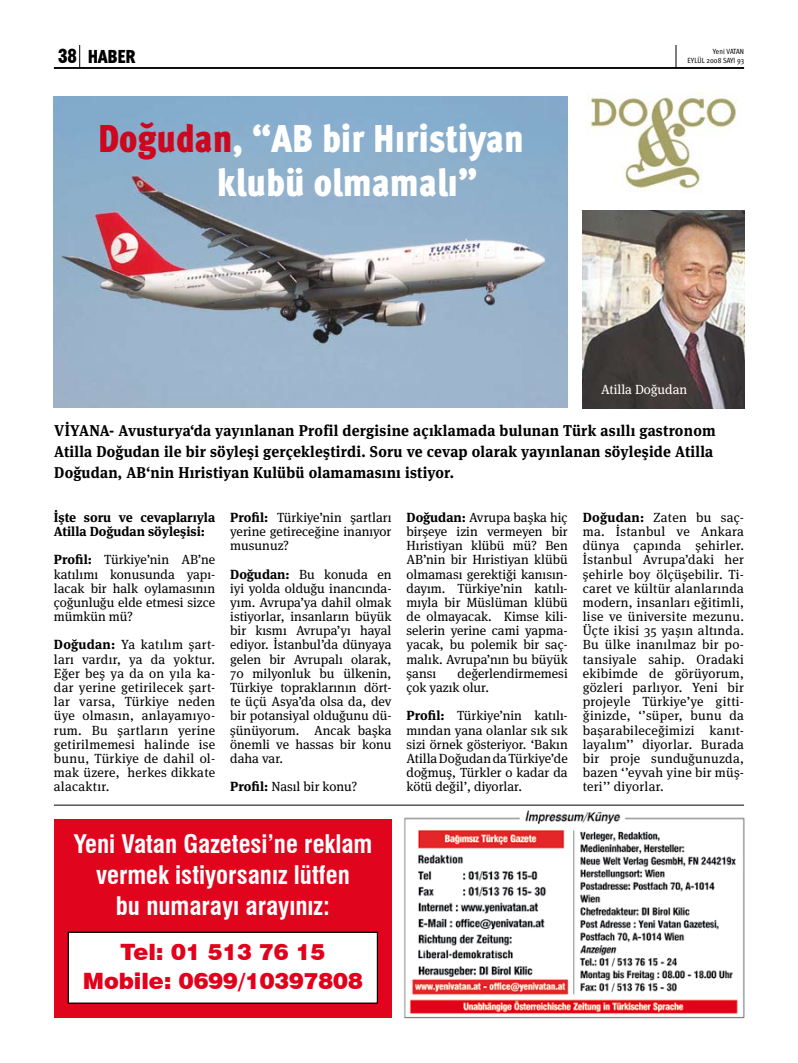
<style>
.page{position:relative;width:798px;height:1063px;background:#fff}
.page>*{position:absolute;margin:0;border:0;box-sizing:border-box;transform-origin:0 0}
.t1{font:900 38.75px/43.8px "Meta Cond Pro";color:#fff}
.t2{font:700 condensed 25px/31.2px "Swiss 721 BT";color:#fff;text-align:center}
.t3{font:900 22.5px/28.8px "Swiss 721 BT";letter-spacing:-.005em;color:#e2001a;text-align:center}
.t4{font:900 18.75px "Meta Cond Pro";letter-spacing:-.015em;color:#000}
.t5{font:700 15.62px/20.6px "Meta Serif Pro";letter-spacing:.015em;color:#000;scale:.95 1}
.t6{font:13.25px/14.1px "Meta Serif Pro";color:#000;text-align:justify}
.t7{font:700 13.25px/14.1px "Meta Serif Pro";color:#000}
.t8{font:13.25px "Meta Serif Pro";color:#fff}
.t9{font:7.5px/9px "Meta Cond Pro";letter-spacing:.01em;color:#000;text-align:right}
.s1{font-family:"Swiss 721 BT";font-stretch:condensed}
.s2{color:#cc071e}
.s3{font-weight:700}
</style>
<div class="page">
<svg style="left:675px;top:45px;width:1px;height:22px"></svg>
<svg style="left:79px;top:45px;width:1px;height:22px"></svg>
<hr style="left:54px;top:67px;width:689px;height:2px;background:#000">
<img style="left:54px;top:97px;width:513px;height:311px">
<img style="left:404px;top:805px;width:341px;height:214px">
<hr style="left:54px;top:805px;width:689px;height:1px;background:#000">
<div style="left:54px;top:820px;width:338px;height:198px;background:#e0041d"></div>
<div style="left:68px;top:932px;width:309px;height:71px;background:#fff"></div>
<div style="left:68px;top:932px;width:310px;height:72px;border:1px solid #000"></div>
<img style="left:582px;top:210px;width:161px;height:199px">
<img style="left:586px;top:93px;width:151px;height:96px">
<h3 class="t4" style="left:58px;top:44px;width:79px"><span class="s1">38</span> HABER</h3>
<p class="t9" style="left:687px;top:47px;width:58px">Yeni VATAN<br>EYLÜL 2008 SAYI 93</p>
<h1 class="t1" style="left:217px;top:118px;width:308px;text-indent:-119px"><span class="s2">Doğudan</span>, “AB bir Hıristiyan klubü olmamalı”</h1>
<p class="t8" style="left:601px;top:380px;width:88px">Atilla Doğudan</p>
<p class="t5" style="left:54px;top:419px;width:697px">VİYANA- Avusturya‘da yayınlanan Profil dergisine açıklamada bulunan Türk asıllı gastronom<br>Atilla Doğudan ile bir söyleşi gerçekleştirdi. Soru ve cevap olarak yayınlanan söyleşide Atilla<br>Doğudan, AB‘nin Hıristiyan Kulübü olamamasını istiyor.</p>
<p class="t7" style="left:54px;top:509px;width:163px">İşte soru ve cevaplarıyla<br>Atilla Doğudan söyleşisi:</p>
<p class="t6" style="left:54px;top:552px;width:163px"><span class="s3">Profil:</span> Türkiye’nin AB’ne katılımı konusunda yapı&shy;lacak bir halk oylamasının çoğunluğu elde etmesi sizce mümkün mü?</p>
<p class="t6" style="left:54px;top:637px;width:163px"><span class="s3">Doğudan:</span> Ya katılım şart&shy;ları vardır, ya da yoktur.<br>Eğer beş ya da on yıla ka&shy;dar yerine getirilecek şart&shy;lar varsa, Türkiye neden üye olmasın, anlayamıyo&shy;rum. Bu şartların yerine getirilmemesi halinde ise bunu, Türkiye de dahil ol&shy;mak üzere, herkes dikkate alacaktır.</p>
<p class="t6" style="left:230px;top:510px;width:163px"><span class="s3">Profil:</span> Türkiye’nin şartları yerine getireceğine inanıyor musunuz?</p>
<p class="t6" style="left:230px;top:566px;width:163px"><span class="s3">Doğudan:</span> Bu konuda en iyi yolda olduğu inancında&shy;yım. Avrupa’ya dahil olmak istiyorlar, insanların büyük bir kısmı Avrupa’yı hayal ediyor. İstanbul’da dünyaya gelen bir Avrupalı olarak, 70 milyonluk bu ülkenin, Türkiye topraklarının dört&shy;te üçü Asya’da olsa da, dev bir potansiyal olduğunu dü&shy;şünüyorum. Ancak başka önemli ve hassas bir konu daha var.</p>
<p class="t6" style="left:230px;top:779px;width:129px"><span class="s3">Profil:</span> Nasıl bir konu?</p>
<p class="t6" style="left:406px;top:510px;width:163px"><span class="s3">Doğudan:</span> Avrupa başka hiç birşeye izin vermeyen bir Hıristiyan klübü mü? Ben AB’nin bir Hıristiyan klübü olmaması gerektiği kanısın&shy;dayım. Türkiye’nin katılı&shy;mıyla bir Müslüman klübü de olmayacak. Kimse kili&shy;selerin yerine cami yapma&shy;yacak, bu polemik bir saç&shy;malık. Avrupa’nın bu büyük şansı</p>
<p class="t6" style="left:406px;top:665px;width:163px;text-indent:51px">değerlendirmemesi çok yazık olur.</p>
<p class="t6" style="left:406px;top:708px;width:163px"><span class="s3">Profil:</span> Türkiye’nin katılı&shy;mından yana olanlar sık sık sizi örnek gösteriyor. ‘Bakın Atilla Doğudan da Türkiye’de doğmuş, Türkler o kadar da kötü değil’, diyorlar.</p>
<p class="t6" style="left:582px;top:510px;width:163px"><span class="s3">Doğudan:</span> Zaten bu saç&shy;ma. İstanbul ve Ankara dünya çapında şehirler.<br>İstanbul Avrupa’daki her şehirle boy ölçüşebilir. Ti&shy;caret ve kültür alanlarında modern, insanları eğitimli, lise ve üniversite mezunu.<br>Üçte ikisi 35 yaşın altında.<br>Bu ülke inanılmaz bir po&shy;tansiyale sahip. Oradaki ekibimde de görüyorum, gözleri parlıyor. Yeni bir projeyle Türkiye’ye gitti&shy;ğinizde, ‘’süper, bunu da başarabileceğimizi kanıt&shy;layalım’’ diyorlar. Burada bir proje sunduğunuzda, bazen ‘’eyvah yine bir müş&shy;teri’’ diyorlar.</p>
<h2 class="t2" style="left:73px;top:828px;width:300px">Yeni Vatan Gazetesi’ne reklam vermek istiyorsanız lütfen<br>bu numarayı arayınız:</h2>
<h3 class="t3" style="left:83px;top:938px;width:281px">Tel: 01 513 76 15<br>Mobile: 0699/10397808</h3>
</div>
